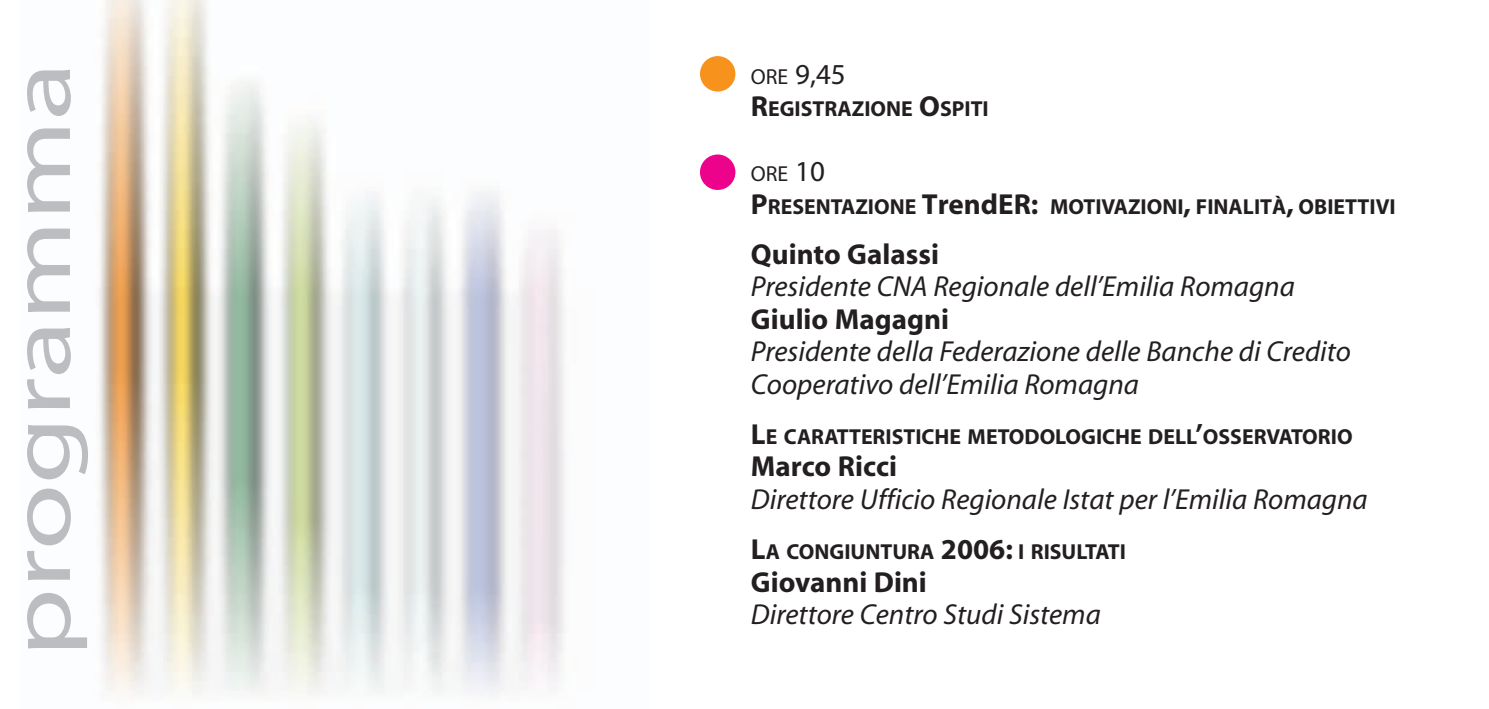
<style>
.page{position:relative;width:1489px;height:709px;background:#fff}
.page>*{position:absolute;margin:0;border:0;box-sizing:border-box;transform-origin:0 0}
.t1{font:86.5px "Myriad";color:#bcbdc0;scale:1.39 1}
.t2{font:italic 29px/32.5px "Myriad";color:#231f20}
.t3{font:700 29px "Myriad";color:#231f20}
.t4{font:29px "Myriad";color:#231f20}
.t5{font:700 21.75px/32.5px "Myriad";color:#231f20}
.s1{font-size:21.75px}
.s2{font-size:29px}
.s3{font-weight:400}
.s4{font-weight:400;font-size:29px}
</style>
<div class="page">
<img style="left:98px;top:0;width:467px;height:696px">
<div style="left:700px;top:56px;width:35px;height:36px;background:#f7931d;border-radius:50%"></div>
<div style="left:700px;top:154px;width:35px;height:36px;background:#ed028c;border-radius:50%"></div>
<h1 class="t1" style="left:8px;top:656px;width:429px;rotate:-90deg">programma</h1>
<p class="t4" style="left:751px;top:63px;width:96px"><span class="s1">ORE</span> 9,45</p>
<p class="t5" style="left:751px;top:95px;width:239px"><span class="s2">R</span>EGISTRAZIONE <span class="s2">O</span>SPITI</p>
<p class="t5" style="left:751px;top:160px;width:646px"><span class="s3">ORE</span> <span class="s4">10<br></span><span class="s2">P</span>RESENTAZIONE <span class="s2">TrendER:</span> MOTIVAZIONI<span class="s2">,</span> FINALITÀ<span class="s2">,</span> OBIETTIVI</p>
<p class="t3" style="left:751px;top:243px;width:189px">Quinto Galassi</p>
<p class="t2" style="left:751px;top:273px;width:545px">Presidente CNA Regionale dell’Emilia Romagna</p>
<p class="t3" style="left:751px;top:308px;width:199px">Giulio Magagni</p>
<p class="t2" style="left:751px;top:338px;width:601px">Presidente della Federazione delle Banche di Credito<br>Cooperativo dell’Emilia Romagna</p>
<p class="t5" style="left:751px;top:422px;width:603px"><span class="s2">L</span>E CARATTERISTICHE METODOLOGICHE DELL<span class="s2">’</span>OSSERVATORIO</p>
<p class="t3" style="left:751px;top:456px;width:148px">Marco Ricci</p>
<p class="t2" style="left:751px;top:485px;width:618px">Direttore Ufficio Regionale Istat per l’Emilia Romagna</p>
<p class="t5" style="left:751px;top:537px;width:376px"><span class="s2">L</span>A CONGIUNTURA <span class="s2">2006:</span> I RISULTATI</p>
<p class="t3" style="left:751px;top:571px;width:177px">Giovanni Dini</p>
<p class="t2" style="left:751px;top:600px;width:351px">Direttore Centro Studi Sistema</p>
</div>
